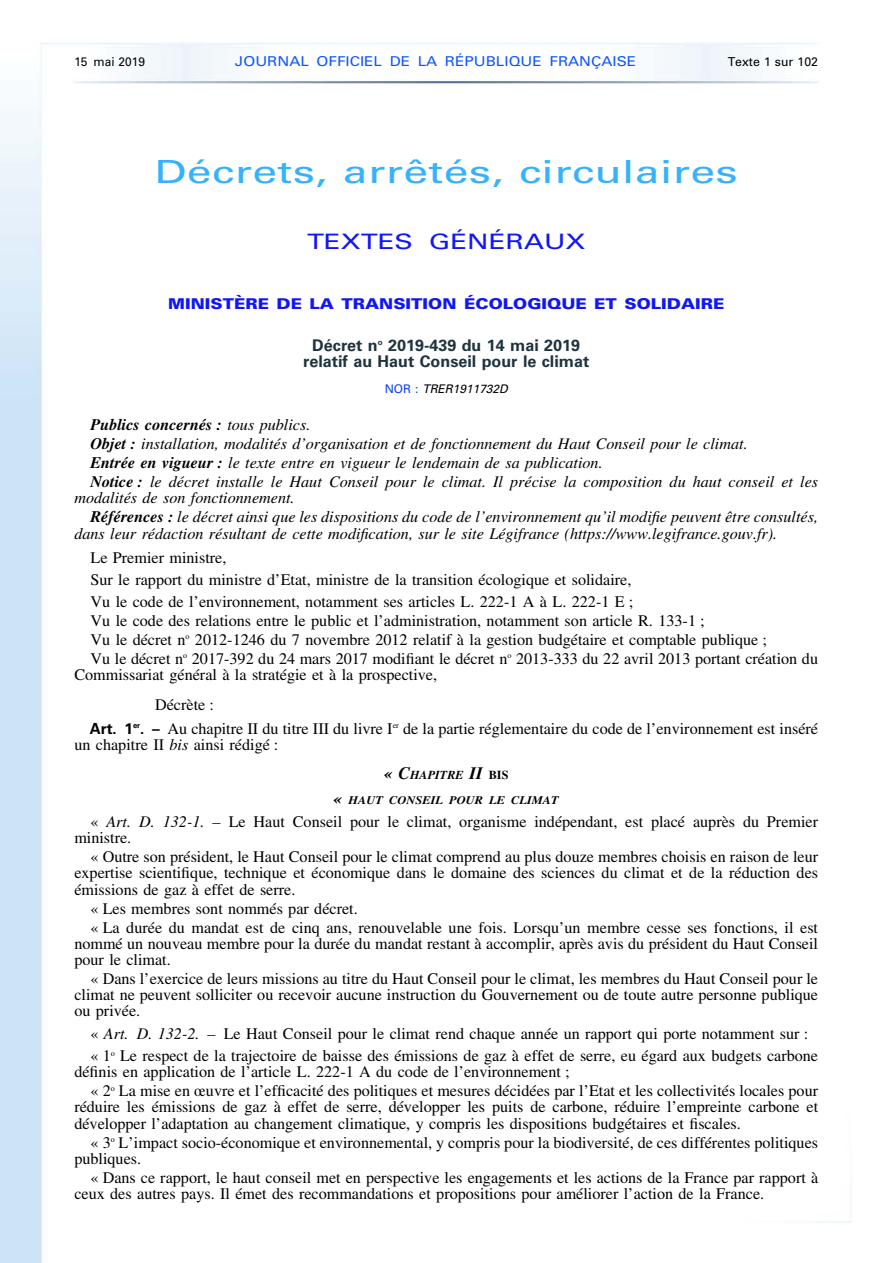
<style>
.page{position:relative;width:893px;height:1263px;background:#fff}
.page>*{position:absolute;margin:0;border:0;box-sizing:border-box;transform-origin:0 0}
.t1{font:31.8px "Univers LT Std";letter-spacing:.005em;color:#36b2fc;scale:1.4 1}
.t2{font:21.3px "Univers LT Std";color:#1016f6;scale:1.3 1}
.t3{font:16.2px/16.2px "Times LT Std";color:#000}
.t4{font:italic 16.2px/19px "Times LT Std";color:#000}
.t5{font:700 16.2px/16.2px "Univers LT Std";color:#1e333f;text-align:center}
.t6{font:900 14.85px "Univers LT Std";color:#1016f6;scale:1.14 1}
.t7{font:13.65px "Univers LT Std";color:#1056fd;scale:1.13 1}
.t8{font:12.3px "Univers LT Std";color:#000}
.t9{font:italic 700 12.15px "Times LT Std";color:#000}
.t10{font:italic 11.85px "Univers LT Std";color:#000}
.t11{font:italic 700 11.55px "Times LT Std";color:#000;scale:1.08 1}
.s1{font-style:normal;color:#0d3ff7}
.s2{font-weight:700}
.s3{font-family:"Univers LT Std";font-weight:700;font-size:15.3px}
.s4{font-style:italic}
.s5{font-size:17.4px}
.s6{font-style:normal}
.s7{font-size:16.5px}
</style>
<div class="page">
<img style="left:0;top:43px;width:852px;height:1220px">
<p class="t8" style="left:74px;top:54px;width:72px">15 mai 2019</p>
<p class="t7" style="left:235px;top:53px;width:357px">JOURNAL OFFICIEL DE LA RÉPUBLIQUE FRANÇAISE</p>
<p class="t8" style="left:728px;top:54px;width:92px">Texte 1 sur 102</p>
<h1 class="t1" style="left:154px;top:154px;width:418px">Décrets, arrêtés, circulaires</h1>
<h2 class="t2" style="left:307px;top:230px;width:216px">TEXTES GÉNÉRAUX</h2>
<p class="t6" style="left:168px;top:295px;width:490px">MINISTÈRE DE LA TRANSITION ÉCOLOGIQUE ET SOLIDAIRE</p>
<p class="t5" style="left:303px;top:338px;width:288px">Décret n<sup>o</sup> 2019-439 du 14 mai 2019 relatif au Haut Conseil pour le climat</p>
<p class="t10" style="left:385px;top:382px;width:125px"><span class="s1">NOR :</span> TRER1911732D</p>
<p class="t4" style="left:91px;top:417px;width:729px"><span class="s2">Publics concernés :</span> tous publics.<br><span class="s2">Objet :</span> installation, modalités d’organisation et de fonctionnement du Haut Conseil pour le climat.<br><span class="s2">Entrée en vigueur :</span> le texte entre en vigueur le lendemain de sa publication.<br><span class="s2">Notice :</span> le décret installe le Haut Conseil pour le climat. Il précise la composition du haut conseil et les</p>
<p class="t4" style="left:91px;top:490px;width:729px;text-indent:-16px">modalités de son fonctionnement.<br><span class="s2">Références :</span> le décret ainsi que les dispositions du code de l’environnement qu’il modifie peuvent être consultés,</p>
<p class="t4" style="left:74px;top:525px;width:704px">dans leur rédaction résultant de cette modification, sur le site Légifrance (https://www.legifrance.gouv.fr).</p>
<p class="t3" style="left:91px;top:547px;width:544px;line-height:21.8px">Le Premier ministre,<br>Sur le rapport du ministre d’Etat, ministre de la transition écologique et solidaire,<br>Vu le code de l’environnement, notamment ses articles L. 222-1 A à L. 222-1 E ;</p>
<p class="t3" style="left:91px;top:611px;width:729px;line-height:19px">Vu le code des relations entre le public et l’administration, notamment son article R. 133-1 ;<br>Vu le décret n<sup>o</sup> 2012-1246 du 7 novembre 2012 relatif à la gestion budgétaire et comptable publique ;<br>Vu le décret n<sup>o</sup> 2017-392 du 24 mars 2017 modifiant le décret n<sup>o</sup> 2013-333 du 22 avril 2013 portant création du</p>
<p class="t3" style="left:155px;top:659px;width:284px;line-height:30.3px;text-indent:-81px">Commissariat général à la stratégie et à la prospective,<br>Décrète :</p>
<p class="t3" style="left:74px;top:720px;width:745px;text-indent:15px"><span class="s3">Art. 1</span><sup>er</sup><span class="s3">. –</span> Au chapitre II du titre III du livre I<sup>er</sup> de la partie réglementaire du code de l’environnement est inséré un chapitre II <span class="s4">bis</span> ainsi rédigé :</p>
<p class="t9" style="left:384px;top:770px;width:126px"><span class="s5">« C</span>HAPITRE <span class="s5">II</span> <span class="s6">BIS</span></p>
<p class="t11" style="left:334px;top:796px;width:210px"><span class="s7">«</span> HAUT CONSEIL POUR LE CLIMAT</p>
<p class="t3" style="left:74px;top:813px;width:745px;text-indent:16px">« <span class="s4">Art. D. 132-1. –</span> Le Haut Conseil pour le climat, organisme indépendant, est placé auprès du Premier ministre.</p>
<p class="t3" style="left:74px;top:849px;width:745px;text-align:justify;text-indent:16px">« Outre son président, le Haut Conseil pour le climat comprend au plus douze membres choisis en raison de leur expertise scientifique, technique et économique dans le domaine des sciences du climat et de la réduction des émissions de gaz à effet de serre.</p>
<p class="t3" style="left:91px;top:899px;width:729px;line-height:18.9px">« Les membres sont nommés par décret.<br>« La durée du mandat est de cinq ans, renouvelable une fois. Lorsqu’un membre cesse ses fonctions, il est</p>
<p class="t3" style="left:74px;top:935px;width:745px">nommé un nouveau membre pour la durée du mandat restant à accomplir, après avis du président du Haut Conseil pour le climat.</p>
<p class="t3" style="left:74px;top:970px;width:745px;text-align:justify;text-indent:16px">« Dans l’exercice de leurs missions au titre du Haut Conseil pour le climat, les membres du Haut Conseil pour le climat ne peuvent solliciter ou recevoir aucune instruction du Gouvernement ou de toute autre personne publique ou privée.</p>
<p class="t3" style="left:91px;top:1023px;width:729px;line-height:21.9px">« <span class="s4">Art. D. 132-2. –</span> Le Haut Conseil pour le climat rend chaque année un rapport qui porte notamment sur : « 1<sup>o</sup> Le respect de la trajectoire de baisse des émissions de gaz à effet de serre, eu égard aux budgets carbone</p>
<p class="t3" style="left:91px;top:1062px;width:729px;line-height:18.9px;text-indent:-16px">définis en application de l’article L. 222-1 A du code de l’environnement ;<br>« 2<sup>o</sup> La mise en œuvre et l’efficacité des politiques et mesures décidées par l’Etat et les collectivités locales pour</p>
<p class="t3" style="left:74px;top:1099px;width:745px">réduire les émissions de gaz à effet de serre, développer les puits de carbone, réduire l’empreinte carbone et développer l’adaptation au changement climatique, y compris les dispositions budgétaires et fiscales.</p>
<p class="t3" style="left:74px;top:1134px;width:745px;text-indent:16px">« 3<sup>o</sup> L’impact socio-économique et environnemental, y compris pour la biodiversité, de ces différentes politiques publiques.</p>
<p class="t3" style="left:74px;top:1169px;width:745px;text-indent:16px">« Dans ce rapport, le haut conseil met en perspective les engagements et les actions de la France par rapport à ceux des autres pays. Il émet des recommandations et propositions pour améliorer l’action de la France.</p>
</div>
